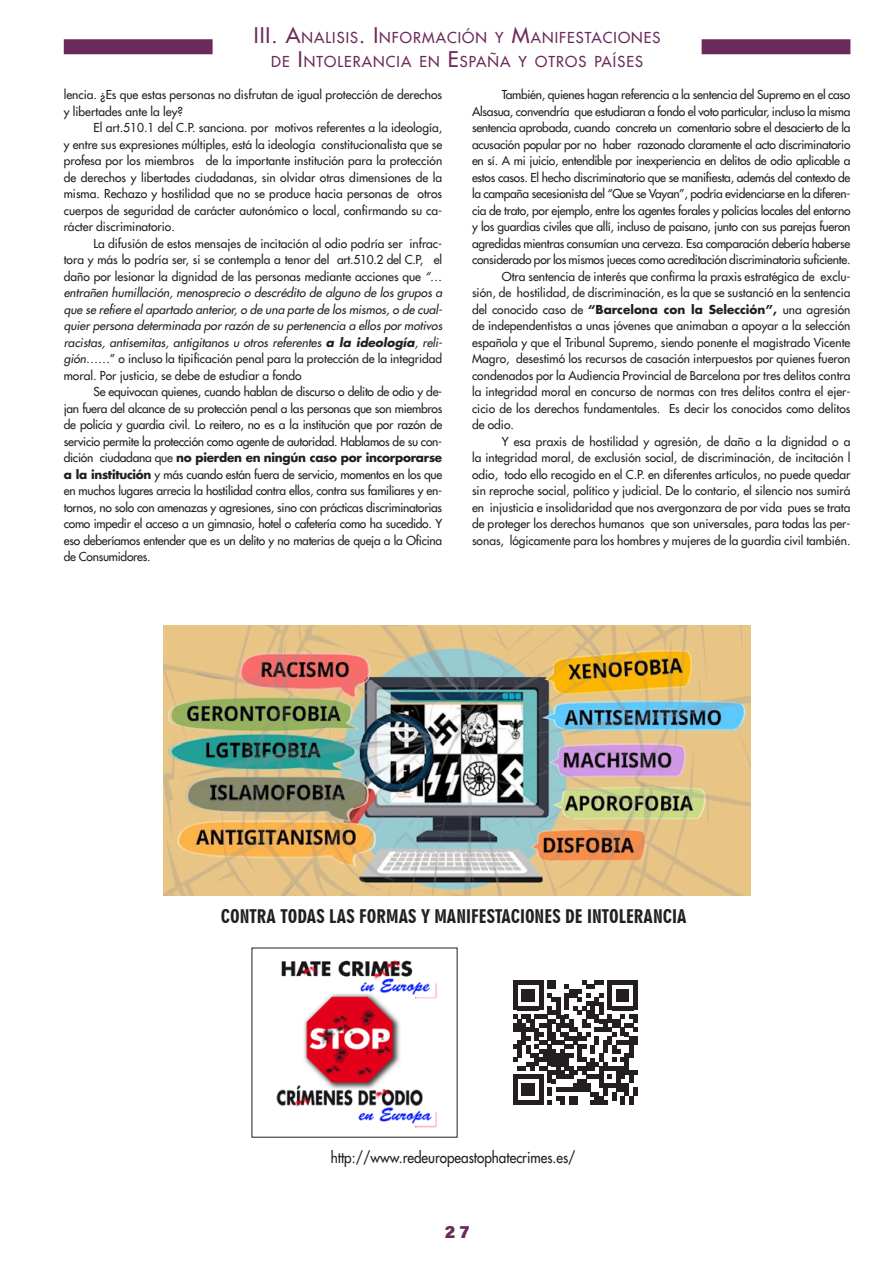
<style>
.page{position:relative;width:893px;height:1263px;background:#fff}
.page>*{position:absolute;margin:0;border:0;box-sizing:border-box;transform-origin:0 0}
.t1{font:18px "Geometric 706 BT Black Condensed B";color:#231f20}
.t2{font:18px "Acumin Variable Concept";color:#6c2a5b}
.t3{font:15px "Futura LT";color:#231f20;scale:.9 1}
.t4{font:14.7px/24px "Futura LT";letter-spacing:.07em;color:#6c2a5b;text-align:center}
._000_TxT_Columnas{font:12px/16.5px "Futura LT";color:#231f20;text-align:justify}
.s1{font-size:21px}
.s2{font-style:italic}
.s3{font-weight:700;font-style:italic}
.s4{font-weight:700}
</style>
<div class="page">
<div style="left:64px;top:39px;width:149px;height:15px;background:#6c2a5b"></div>
<div style="left:702px;top:39px;width:148px;height:15px;background:#6c2a5b"></div>
<img style="left:163px;top:625px;width:588px;height:270px">
<img style="left:276px;top:960px;width:161px;height:168px">
<svg style="left:513px;top:980px;width:125px;height:125px"></svg>
<div style="left:633px;top:1088px;width:5px;height:8px;background:#231f20"></div>
<p class="t4" style="left:254px;top:26px;width:408px"><span class="s1">III. A</span>NALISIS<span class="s1">. I</span>NFORMACIÓN Y <span class="s1">M</span>ANIFESTACIONES<br>DE <span class="s1">I</span>NTOLERANCIA EN <span class="s1">E</span>SPAÑA Y OTROS PAÍSES</p>
<p class="_000_TxT_Columnas" style="left:64px;top:86px;width:380px">lencia. ¿Es que estas personas no disfrutan de igual protección de derechos y libertades ante la ley?</p>
<p class="_000_TxT_Columnas" style="left:64px;top:119px;width:380px;text-indent:30px">El art.510.1 del C.P. sanciona. por motivos referentes a la ideología, y entre sus expresiones múltiples, está la ideología constitucionalista que se profesa por los miembros de la importante institución para la protección de derechos y libertades ciudadanas, sin olvidar otras dimensiones de la misma. Rechazo y hostilidad que no se produce hacia personas de otros cuerpos de seguridad de carácter autonómico o local, confirmando su ca&shy;rácter discriminatorio.</p>
<p class="_000_TxT_Columnas" style="left:64px;top:235px;width:380px;text-indent:30px">La difusión de estos mensajes de incitación al odio podría ser infrac&shy;tora y más lo podría ser, si se contempla a tenor del art.510.2 del C.P, el daño por lesionar la dignidad de las personas mediante acciones que <span class="s2">“… entrañen humillación, menosprecio o descrédito de alguno de los grupos a que se refiere el apartado anterior, o de una parte de los mismos, o de cual&shy;quier persona determinada por razón de su pertenencia a ellos por motivos racistas, antisemitas, antigitanos u otros referentes</span> <span class="s3">a la ideología</span><span class="s2">, reli&shy;gión</span>……” o incluso la tipificación penal para la protección de la integridad moral. Por justicia, se debe de estudiar a fondo</p>
<p class="_000_TxT_Columnas" style="left:64px;top:383px;width:380px;text-indent:30px">Se equivocan quienes, cuando hablan de discurso o delito de odio y de&shy;jan fuera del alcance de su protección penal a las personas que son miembros de policía y guardia civil. Lo reitero, no es a la institución que por razón de servicio permite la protección como agente de autoridad. Hablamos de su con&shy;dición ciudadana que <span class="s4">no pierden en ningún caso por incorporarse a la institución</span> y más cuando están fuera de servicio, momentos en los que en muchos lugares arrecia la hostilidad contra ellos, contra sus familiares y en&shy;tornos, no solo con amenazas y agresiones, sino con prácticas discriminatorias como impedir el acceso a un gimnasio, hotel o cafetería como ha sucedido. Y eso deberíamos entender que es un delito y no materias de queja a la Oficina de Consumidores.</p>
<p class="_000_TxT_Columnas" style="left:472px;top:86px;width:380px;text-indent:30px">También, quienes hagan referencia a la sentencia del Supremo en el caso Alsasua, convendría que estudiaran a fondo el voto particular, incluso la misma sentencia aprobada, cuando concreta un comentario sobre el desacierto de la acusación popular por no haber razonado claramente el acto discriminatorio en sí. A mi juicio, entendible por inexperiencia en delitos de odio aplicable a estos casos. El hecho discriminatorio que se manifiesta, además del contexto de la campaña secesionista del “Que se Vayan”, podría evidenciarse en la diferen&shy;cia de trato, por ejemplo, entre los agentes forales y policías locales del entorno y los guardias civiles que allí, incluso de paisano, junto con sus parejas fueron agredidas mientras consumían una cerveza. Esa comparación debería haberse considerado por los mismos jueces como acreditación discriminatoria suficiente.</p>
<p class="_000_TxT_Columnas" style="left:472px;top:268px;width:380px;text-indent:30px">Otra sentencia de interés que confirma la praxis estratégica de exclu&shy;sión, de hostilidad, de discriminación, es la que se sustanció en la sentencia del conocido caso de <span class="s4">“Barcelona con la Selección”,</span> una agresión de independentistas a unas jóvenes que animaban a apoyar a la selección española y que el Tribunal Supremo, siendo ponente el magistrado Vicente Magro, desestimó los recursos de casación interpuestos por quienes fueron condenados por la Audiencia Provincial de Barcelona por tres delitos contra la integridad moral en concurso de normas con tres delitos contra el ejer&shy;cicio de los derechos fundamentales. Es decir los conocidos como delitos de odio.</p>
<p class="_000_TxT_Columnas" style="left:472px;top:433px;width:380px;text-indent:30px">Y esa praxis de hostilidad y agresión, de daño a la dignidad o a la integridad moral, de exclusión social, de discriminación, de incitación l odio, todo ello recogido en el C.P. en diferentes artículos, no puede quedar sin reproche social, político y judicial. De lo contario, el silencio nos sumirá en injusticia e insolidaridad que nos avergonzara de por vida pues se trata de proteger los derechos humanos que son universales, para todas las per&shy;sonas, lógicamente para los hombres y mujeres de la guardia civil también.</p>
<p class="t1" style="left:221px;top:906px;width:467px">CONTRA TODAS LAS FORMAS Y MANIFESTACIONES DE INTOLERANCIA</p>
<p class="t3" style="left:331px;top:1147px;width:274px">http://www.redeuropeastophatecrimes.es/</p>
<h1 class="t2" style="left:445px;top:1219px;width:26px">27</h1>
</div>
